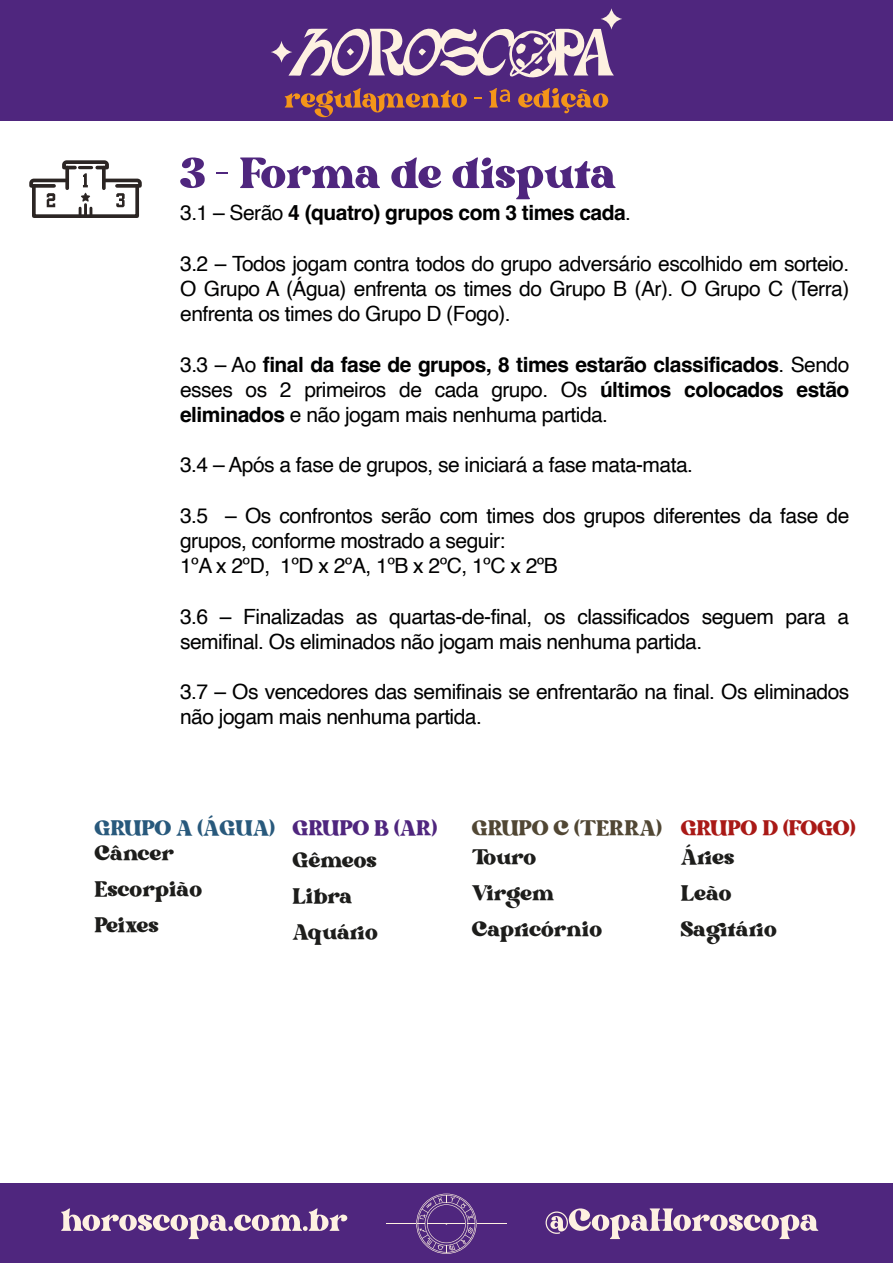
<style>
.page{position:relative;width:893px;height:1263px;background:#fff}
.page>*{position:absolute;margin:0;border:0;box-sizing:border-box;transform-origin:0 0}
.t1{font:60px "Bright";color:#4f267e}
.t2{font:30px/36px "Bright";color:#1d1d1b}
.t3{font:30px/25px "Bright";color:#514734}
.t4{font:21px/25.2px "Helvetica";letter-spacing:-.025em;color:#000101}
.t5{font:700 21px/25.2px "Helvetica";letter-spacing:-.025em;color:#000101;text-align:justify}
.s1{font-weight:400}
.s2{color:#28597c}
.s3{color:#4f267e}
.s4{color:#a91916}
.s5{color:#1d1d1b}
</style>
<div class="page">
<div style="left:32px;top:184px;width:107px;height:34px;border:4px solid #2b2523"></div>
<svg style="left:29px;top:160px;width:113px;height:56px"></svg>
<div style="left:0;top:1183px;width:893px;height:80px;background:#4f267e"></div>
<svg style="left:387px;top:1193px;width:119px;height:61px"></svg>
<svg style="left:61px;top:1208px;width:286px;height:31px"></svg>
<svg style="left:546px;top:1208px;width:272px;height:31px"></svg>
<div style="left:0;top:0;width:893px;height:121px;background:#4f267e"></div>
<svg style="left:601px;top:8px;width:21px;height:22px"></svg>
<svg style="left:271px;top:41px;width:21px;height:22px"></svg>
<svg style="left:288px;top:27px;width:326px;height:51px"></svg>
<svg style="left:347px;top:48px;width:7px;height:8px"></svg>
<svg style="left:285px;top:88px;width:182px;height:29px"></svg>
<svg style="left:489px;top:88px;width:21px;height:20px"></svg>
<svg style="left:518px;top:88px;width:90px;height:25px"></svg>
<h1 class="t1" style="left:180px;top:148px;width:438px">3 – Forma de disputa</h1>
<p class="t5" style="left:180px;top:203px;width:452px"><span class="s1">3.1 – Serão</span> 4 (quatro) grupos com 3 times cada<span class="s1">.</span></p>
<p class="t4" style="left:180px;top:251px;width:671px;text-align:justify">3.2 – Todos jogam contra todos do grupo adversário escolhido em sorteio.<br>O Grupo A (Água) enfrenta os times do Grupo B (Ar). O Grupo C (Terra) enfrenta os times do Grupo D (Fogo).</p>
<p class="t5" style="left:180px;top:354px;width:671px"><span class="s1">3.3 – Ao</span> final da fase de grupos, 8 times estarão classificados<span class="s1">. Sendo esses os 2 primeiros de cada grupo. Os</span> últimos colocados estão eliminados <span class="s1">e não jogam mais nenhuma partida.</span></p>
<p class="t4" style="left:180px;top:453px;width:514px">3.4 – Após a fase de grupos, se iniciará a fase mata-mata.</p>
<p class="t4" style="left:180px;top:503px;width:671px">3.5 – Os confrontos serão com times dos grupos diferentes da fase de grupos, conforme mostrado a seguir:<br>1ºA x 2ºD, 1ºD x 2ºA, 1ºB x 2ºC, 1ºC x 2ºB</p>
<p class="t4" style="left:180px;top:604px;width:671px">3.6 – Finalizadas as quartas-de-final, os classificados seguem para a semifinal. Os eliminados não jogam mais nenhuma partida.</p>
<p class="t4" style="left:180px;top:680px;width:671px">3.7 – Os vencedores das semifinais se enfrentarão na final. Os eliminados não jogam mais nenhuma partida.</p>
<h2 class="t3" style="left:95px;top:817px;width:762px"><span class="s2">GRUPO A (ÁGUA)</span> <span class="s3">GRUPO B (AR)</span> GRUPO C (T ERRA) <span class="s4">GRUPO D (FOGO)<br></span><span class="s5">Câncer</span></h2>
<h2 class="t2" style="left:95px;top:873px;width:109px">Escorpião<br>Peixes</h2>
<h2 class="t2" style="left:293px;top:844px;width:87px">Gêmeos<br>Libra<br>Aquário</h2>
<h2 class="t2" style="left:472px;top:841px;width:132px">Touro<br>Virgem<br>Capricórnio</h2>
<h2 class="t2" style="left:681px;top:841px;width:98px">Áries<br>Leão<br>Sagitário</h2>
</div>
